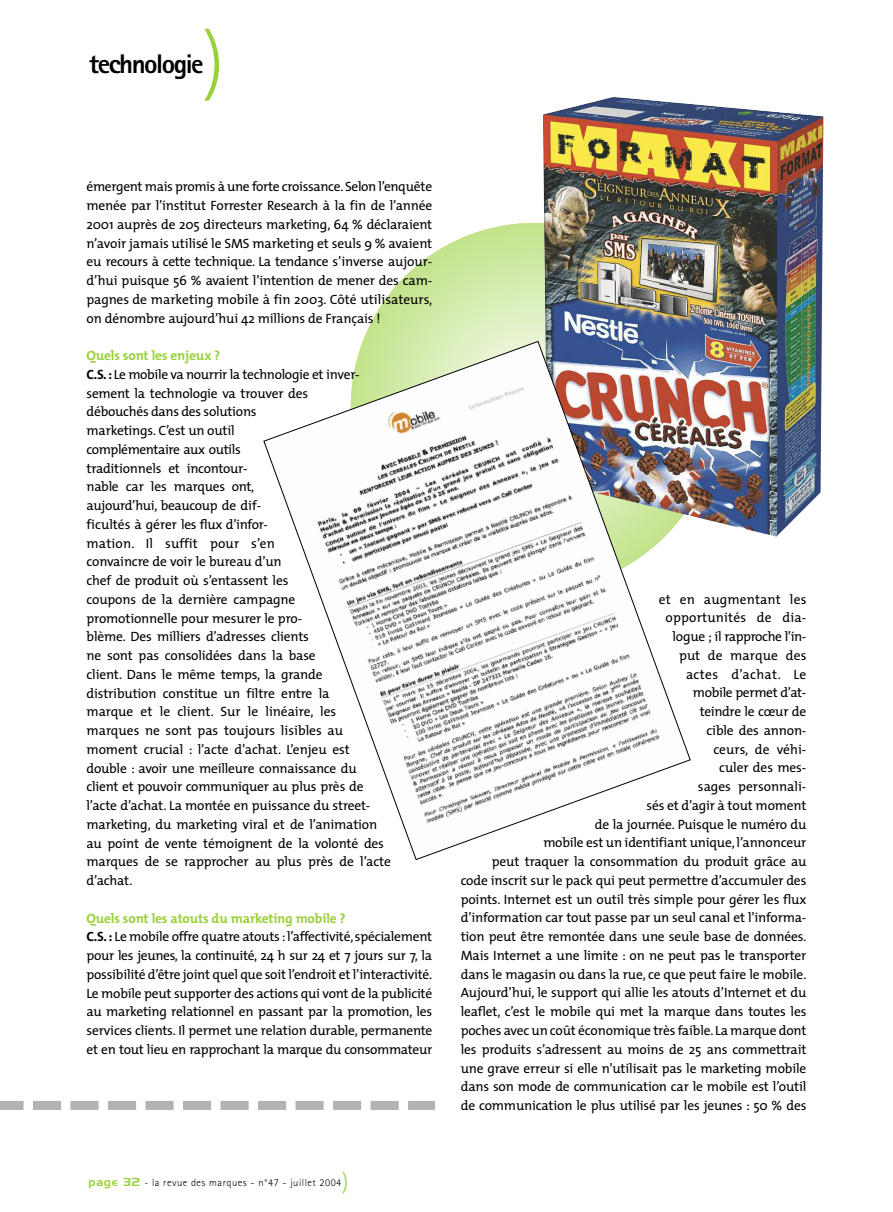
<style>
.page{position:relative;width:893px;height:1212px;background:#fff}
.page>*{position:absolute;margin:0;border:0;box-sizing:border-box;transform-origin:0 0}
.t1{font:300 75px "The Mix";color:#99d03b}
.t2{font:800 27px "Rotis Sans Serif";letter-spacing:-.055em;color:#000}
.t3{font:13.5px/18.8px "The Mix";letter-spacing:-.01em;color:#000}
.t4{font:300 10.5px "Rotis Sans Serif";letter-spacing:.05em;color:#000}
.s1{font-weight:700;color:#99d03b}
.s2{font-weight:700}
.s3{font-family:"Hancock Park Laser";font-weight:400;color:#99d03b}
.s4{font-family:"The Mix"}
.s5{font-family:"The Mix";font-size:22.5px;color:#99d03b}
</style>
<div class="page">
<svg style="left:351px;top:223px;width:367px;height:367px"></svg>
<svg style="left:0;top:1101px;width:399px;height:9px"></svg>
<div style="left:408px;top:1101px;width:27px;height:9px;background:#b3b3b3"></div>
<img style="left:543px;top:97px;width:280px;height:439px">
<svg style="left:263px;top:341px;width:428px;height:519px"></svg>
<h1 class="t1" style="left:202px;top:36px;width:24px">)</h1>
<h2 class="t2" style="left:89px;top:54px;width:116px">technologie</h2>
<p class="t3" style="left:87px;top:179px;width:347px;text-align:justify">émergent mais promis à une forte croissance.Selon l’enquête menée par l’institut Forrester Research à la fin de l’année 2001 auprès de 205 directeurs marketing, 64 % déclaraient n’avoir jamais utilisé le SMS marketing et seuls 9 % avaient eu recours à cette technique. La tendance s’inverse aujour&shy;d’hui puisque 56 % avaient l’intention de mener des cam&shy;pagnes de marketing mobile à fin 2003. Côté utilisateurs, on dénombre aujourd’hui 42 millions de Français !</p>
<p class="t3" style="left:87px;top:348px;width:306px"><span class="s1">Quels sont les enjeux ?<br></span><span class="s2">C.S.:</span> Le mobile va nourrir la technologie et inver&shy;sement la technologie va trouver des<br>débouchés dans des solutions<br>marketings. C’est un outil<br>complémentaire aux outils<br>traditionnels et incontour-<br>nable car les marques ont,<br>aujourd’hui, beaucoup de dif-<br>ficultés à gérer les flux d’infor-<br>mation. Il suffit pour s’en<br>convaincre de voir le bureau d’un<br>chef de produit où s’entassent les<br>coupons de la dernière campagne<br>promotionnelle pour mesurer le pro-<br>blème. Des milliers d’adresses clients<br>ne sont pas consolidées dans la base<br>client. Dans le même temps, la grande distribution constitue un filtre entre la<br>marque et le client. Sur le linéaire, les marques ne sont pas toujours lisibles au moment crucial : l’acte d’achat. L’enjeu est double : avoir une meilleure connaissance du client et pouvoir communiquer au plus près de l’acte d’achat. La montée en puissance du street&shy;marketing, du marketing viral et de l’animation au point de vente témoignent de la volonté des marques de se rapprocher au plus près de l’acte d’achat.</p>
<p class="t3" style="left:87px;top:910px;width:347px"><span class="s1">Quels sont les atouts du marketing mobile ?<br></span><span class="s2">C.S.:</span> Le mobile offre quatre atouts :l’affectivité, spécialement pour les jeunes, la continuité, 24 h sur 24 et 7 jours sur 7, la possibilité d’être joint quel que soit l’endroit et l’interactivité.<br>Le mobile peut supporter des actions qui vont de la publicité au marketing relationnel en passant par la promotion, les services clients. Il permet une relation durable, permanente et en tout lieu en rapprochant la marque du consommateur</p>
<p class="t4" style="left:89px;top:1179px;width:261px"><span class="s3">page 32</span> <span class="s4">-</span> la revue des marques - n°47 - juillet 2004<span class="s5">)</span></p>
<p class="t3" style="left:461px;top:591px;width:347px;text-align:right">et en augmentant les<br>opportunités de dia-<br>logue ; il rapproche l’in-<br>put de marque des<br>actes d’achat. Le<br>mobile permet d’at-<br>teindre le cœur de<br>cible des annon-<br>ceurs, de véhi-<br>culer des mes-<br>sages personnali-<br>sés et d’agir à tout moment<br>de la journée. Puisque le numéro du<br>mobile est un identifiant unique,l’annonceur<br>peut traquer la consommation du produit grâce au<br>code inscrit sur le pack qui peut permettre d’accumuler des points. Internet est un outil très simple pour gérer les flux d’information car tout passe par un seul canal et l’informa&shy;tion peut être remontée dans une seule base de données.<br>Mais Internet a une limite : on ne peut pas le transporter dans le magasin ou dans la rue, ce que peut faire le mobile.<br>Aujourd’hui, le support qui allie les atouts d’Internet et du leaflet, c’est le mobile qui met la marque dans toutes les poches avec un coût économique très faible. La marque dont les produits s’adressent au moins de 25 ans commettrait une grave erreur si elle n’utilisait pas le marketing mobile dans son mode de communication car le mobile est l’outil de communication le plus utilisé par les jeunes : 50 % des</p>
</div>
